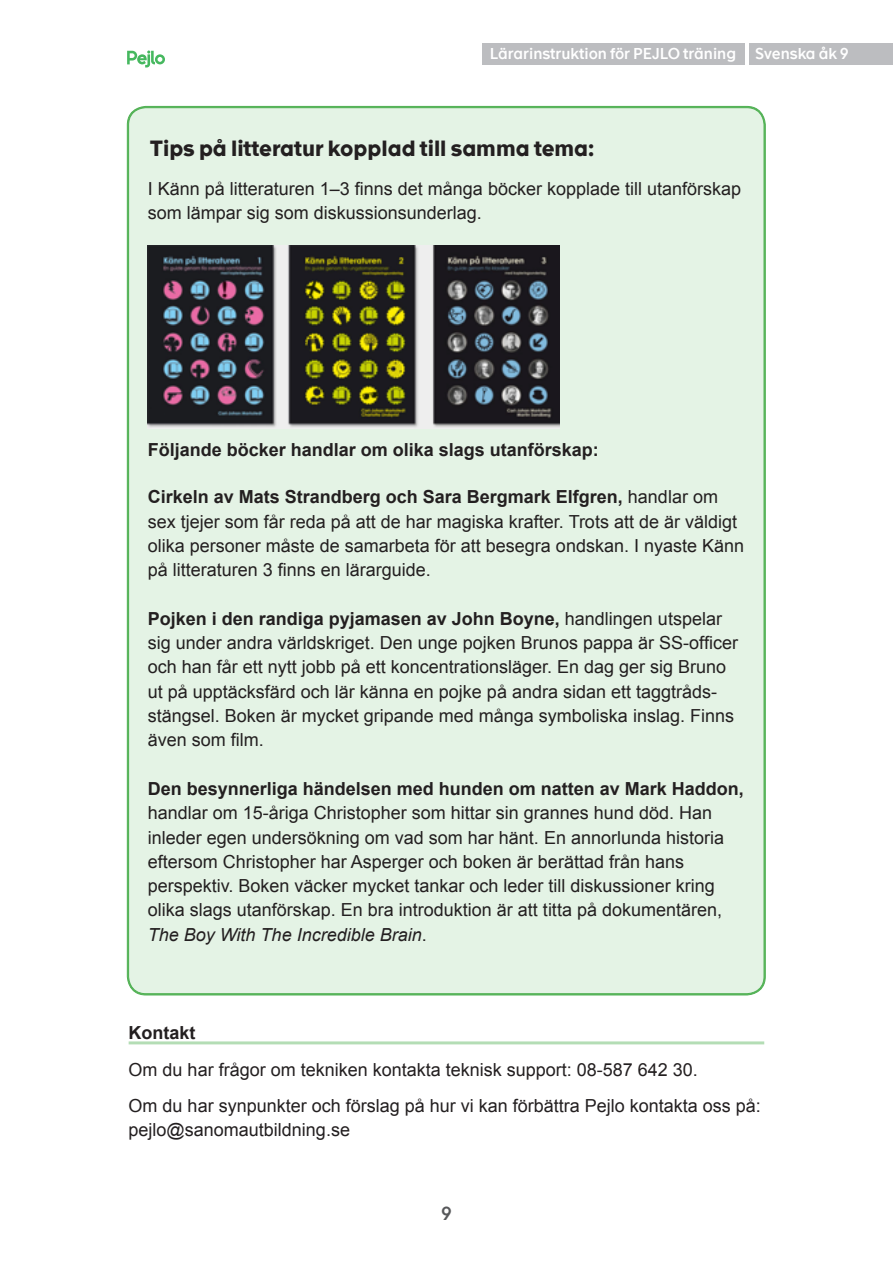
<style>
.page{position:relative;width:893px;height:1263px;background:#fff}
.page>*{position:absolute;margin:0;border:0;box-sizing:border-box;transform-origin:0 0}
.Kategorier-Petra{font:700 21px "The Message";color:#231f20}
.t1{font:18px/24.3px "Arial";color:#231f20}
.t2{font:700 18px "Arial";color:#231f20}
.t3{font:600 18px "The Message";color:#57585a}
.t4{font:600 15px "The Message";color:#fff}
.s1{font-weight:700}
.s2{font-style:italic}
</style>
<div class="page">
<svg style="left:127px;top:50px;width:38px;height:17px"></svg>
<div style="left:483px;top:43px;width:262px;height:21px;background:#bcbdc0"></div>
<div style="left:749px;top:43px;width:144px;height:21px;background:#bcbdc0"></div>
<div style="left:128px;top:107px;width:637px;height:887px;background:#e4f3e5;border-radius:18px"></div>
<img style="left:148px;top:245px;width:411px;height:184px">
<hr style="left:129px;top:1041px;width:635px;height:3px;background:#4eb051">
<p class="t4" style="left:490px;top:44px;width:248px">Lärarinstruktion för PEJLO träning</p>
<p class="t4" style="left:755px;top:44px;width:95px">Svenska åk 9</p>
<p class="Kategorier-Petra" style="left:150px;top:135px;width:446px">Tips på litteratur kopplad till samma tema:</p>
<p class="t1" style="left:148px;top:177px;width:595px">I Känn på litteraturen 1–3 finns det många böcker kopplade till utanförskap</p>
<p class="t1" style="left:148px;top:201px;width:336px">som lämpar sig som diskussionsunderlag.</p>
<p class="t2" style="left:148px;top:437px;width:453px">Följande böcker handlar om olika slags utanförskap:</p>
<p class="t1" style="left:148px;top:485px;width:598px"><span class="s1">Cirkeln av Mats Strandberg och Sara Bergmark Elfgren,</span> handlar om sex tjejer som får reda på att de har magiska krafter. Trots att de är väldigt olika personer måste de samarbeta för att besegra ondskan. I nyaste Känn på litteraturen 3 finns en lärarguide.</p>
<p class="t1" style="left:148px;top:606px;width:592px"><span class="s1">Pojken i den randiga pyjamasen av John Boyne,</span> handlingen utspelar sig under andra världskriget. Den unge pojken Brunos pappa är SS-officer och han får ett nytt jobb på ett koncentrationsläger. En dag ger sig Bruno ut på upptäcksfärd och lär känna en pojke på andra sidan ett taggtråds&shy;stängsel. Boken är mycket gripande med många symboliska inslag. Finns även som film.</p>
<p class="t1" style="left:148px;top:777px;width:598px"><span class="s1">Den besynnerliga händelsen med hunden om natten av Mark Haddon, </span>handlar om 15-åriga Christopher som hittar sin grannes hund död. Han inleder egen undersökning om vad som har hänt. En annorlunda historia eftersom Christopher har Asperger och boken är berättad från hans perspektiv. Boken väcker mycket tankar och leder till diskussioner kring olika slags utanförskap. En bra introduktion är att titta på dokumentären, <span class="s2">The Boy With The Incredible Brain</span>.</p>
<p class="t2" style="left:129px;top:1021px;width:68px">Kontakt</p>
<p class="t1" style="left:129px;top:1057px;width:571px">Om du har frågor om tekniken kontakta teknisk support: 08-587 642 30.</p>
<p class="t1" style="left:129px;top:1094px;width:634px">Om du har synpunkter och förslag på hur vi kan förbättra Pejlo kontakta oss på: pejlo@sanomautbildning.se</p>
<p class="t3" style="left:441px;top:1202px;width:12px">9</p>
</div>
